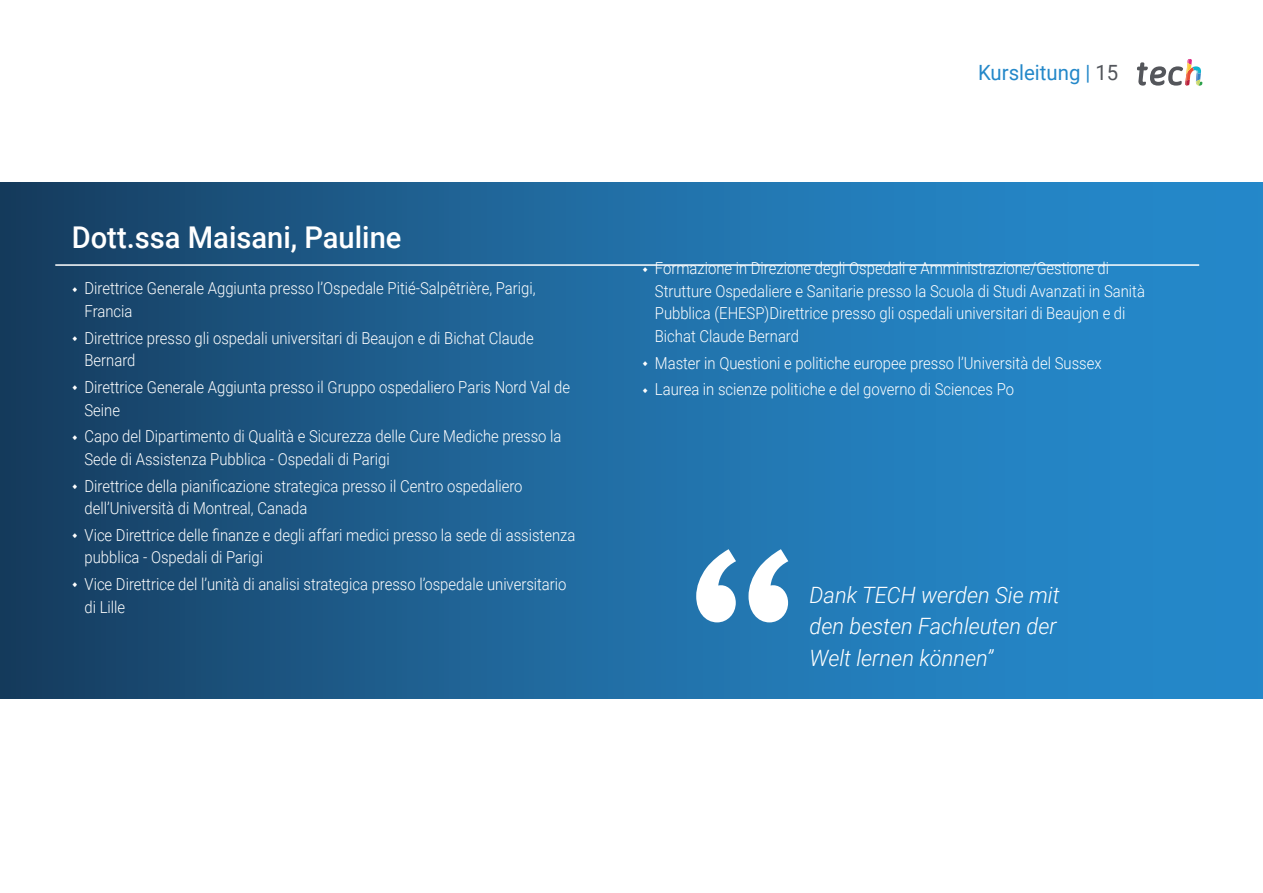
<style>
.page{position:relative;width:1263px;height:893px;background:#fff}
.page>*{position:absolute;margin:0;border:0;box-sizing:border-box;transform-origin:0 0}
.t1{font:500 30px "Roboto";color:#fff}
.t2{font:italic 300 22.5px/31.5px "Roboto";color:#fff}
.t3{font:21px "Roboto";color:#2488c9}
.t4{font:300 16.5px/22.5px "Roboto";color:#fff;scale:.9 1}
.s1{color:#52555b}
</style>
<div class="page">
<div style="left:0;top:182px;width:1263px;height:516px;background:linear-gradient(to right,#184267,#2793d9)"></div>
<svg style="left:696px;top:549px;width:92px;height:73px"></svg>
<hr style="left:55px;top:264px;width:1144px;height:2px;background:#fff">
<svg style="left:1137px;top:59px;width:65px;height:27px"></svg>
<svg style="left:73px;top:287px;width:4px;height:5px"></svg>
<svg style="left:73px;top:336px;width:4px;height:5px"></svg>
<svg style="left:73px;top:385px;width:4px;height:5px"></svg>
<svg style="left:73px;top:435px;width:4px;height:5px"></svg>
<svg style="left:73px;top:484px;width:4px;height:5px"></svg>
<svg style="left:73px;top:533px;width:4px;height:5px"></svg>
<svg style="left:73px;top:582px;width:4px;height:5px"></svg>
<svg style="left:643px;top:267px;width:4px;height:5px"></svg>
<svg style="left:643px;top:361px;width:4px;height:5px"></svg>
<svg style="left:643px;top:388px;width:4px;height:5px"></svg>
<h1 class="t1" style="left:72px;top:216px;width:331px">Dott.ssa Maisani, Pauline</h1>
<p class="t4" style="left:85px;top:277px;width:503px">Direttrice Generale Aggiunta presso l’Ospedale Pitié-Salpêtrière, Parigi,<br>Francia</p>
<p class="t4" style="left:85px;top:326px;width:501px">Direttrice presso gli ospedali universitari di Beaujon e di Bichat Claude<br>Bernard</p>
<p class="t4" style="left:85px;top:375px;width:541px">Direttrice Generale Aggiunta presso il Gruppo ospedaliero Paris Nord Val de<br>Seine</p>
<p class="t4" style="left:85px;top:424px;width:531px">Capo del Dipartimento di Qualità e Sicurezza delle Cure Mediche presso la<br>Sede di Assistenza Pubblica - Ospedali di Parigi</p>
<p class="t4" style="left:85px;top:474px;width:488px">Direttrice della pianificazione strategica presso il Centro ospedaliero dell’Università di Montreal, Canada</p>
<p class="t4" style="left:85px;top:523px;width:547px">Vice Direttrice delle finanze e degli affari medici presso la sede di assistenza pubblica - Ospedali di Parigi</p>
<p class="t4" style="left:85px;top:572px;width:537px">Vice Direttrice del l’unità di analisi strategica presso l’ospedale universitario di Lille</p>
<p class="t3" style="left:978px;top:57px;width:142px">Kursleitung | <span class="s1">15</span></p>
<p class="t4" style="left:655px;top:257px;width:546px">Formazione in Direzione degli Ospedali e Amministrazione/Gestione di Strutture Ospedaliere e Sanitarie presso la Scuola di Studi Avanzati in Sanità Pubblica (EHESP)Direttrice presso gli ospedali universitari di Beaujon e di Bichat Claude Bernard</p>
<p class="t4" style="left:655px;top:349px;width:498px;line-height:26.7px">Master in Questioni e politiche europee presso l’Università del Sussex<br>Laurea in scienze politiche e del governo di Sciences Po</p>
<h2 class="t2" style="left:810px;top:578px;width:252px">Dank TECH werden Sie mit den besten Fachleuten der<br>Welt lernen können”</h2>
</div>
